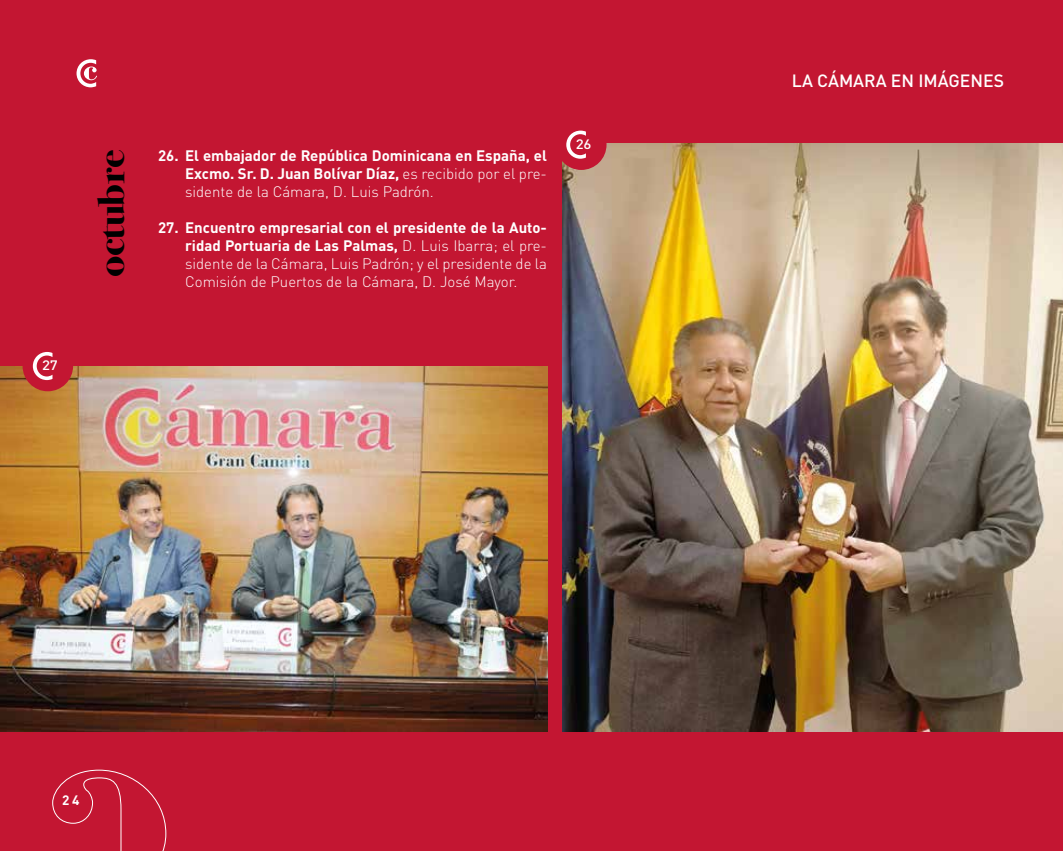
<style>
.page{position:relative;width:1063px;height:851px;background:#fff}
.page>*{position:absolute;margin:0;border:0;box-sizing:border-box;transform-origin:0 0}
.t1{font:700 37.8px "Bodoni Svty Two ITCTT";color:#000;scale:1.11 1}
.t2{font:500 17.55px "DIN Pro";color:#fff}
.t3{font:700 15px/18px "DIN Pro";color:#fff;text-align:justify}
.t4{font:300 15px "DIN Pro";color:#fff}
.t5{font:500 13.5px "DIN Pro";color:#fff;scale:1.11 1}
.t6{font:700 13.5px "DIN Pro";color:#fff}
.s1{font-weight:300}
</style>
<div class="page">
<div style="left:0;top:0;width:1063px;height:850px;background:#c31632"></div>
<svg style="left:77px;top:59px;width:20px;height:28px"></svg>
<svg style="left:52px;top:769px;width:115px;height:81px"></svg>
<img style="left:0;top:366px;width:547px;height:365px">
<img style="left:563px;top:143px;width:500px;height:588px">
<div style="left:23px;top:341px;width:49px;height:49px;background:#c31632;border-radius:50%"></div>
<div style="left:23px;top:341px;width:50px;height:50px;border:2px solid #c31632;border-radius:50%"></div>
<svg style="left:33px;top:352px;width:19px;height:28px"></svg>
<div style="left:557px;top:120px;width:49px;height:49px;background:#c31632;border-radius:50%"></div>
<div style="left:556px;top:119px;width:51px;height:51px;border:2px solid #c31632;border-radius:50%"></div>
<svg style="left:566px;top:131px;width:20px;height:28px"></svg>
<p class="t5" style="left:42px;top:354px;width:16px">27</p>
<h1 class="t1" style="left:80px;top:277px;width:116px;rotate:-90deg">octubre</h1>
<p class="t3" style="left:185px;top:144px;width:363px;text-indent:-27px">26. El embajador de República Dominicana en España, el Excmo. Sr. D. Juan Bolívar Díaz, <span class="s1">es recibido por el pre&shy;sidente de la Cámara, D. Luis Padrón.</span></p>
<p class="t3" style="left:185px;top:216px;width:363px;text-indent:-27px">27. Encuentro empresarial con el presidente de la Auto&shy;ridad Portuaria de Las Palmas, <span class="s1">D. Luis Ibarra; el pre&shy;sidente de la Cámara, Luis Padrón; y el presidente de la</span></p>
<p class="t4" style="left:185px;top:270px;width:334px">Comisión de Puertos de la Cámara, D. José Mayor.</p>
<p class="t5" style="left:576px;top:133px;width:16px">26</p>
<p class="t6" style="left:62px;top:789px;width:19px">24</p>
<p class="t2" style="left:792px;top:67px;width:214px">LA CÁMARA EN IMÁGENES</p>
</div>
